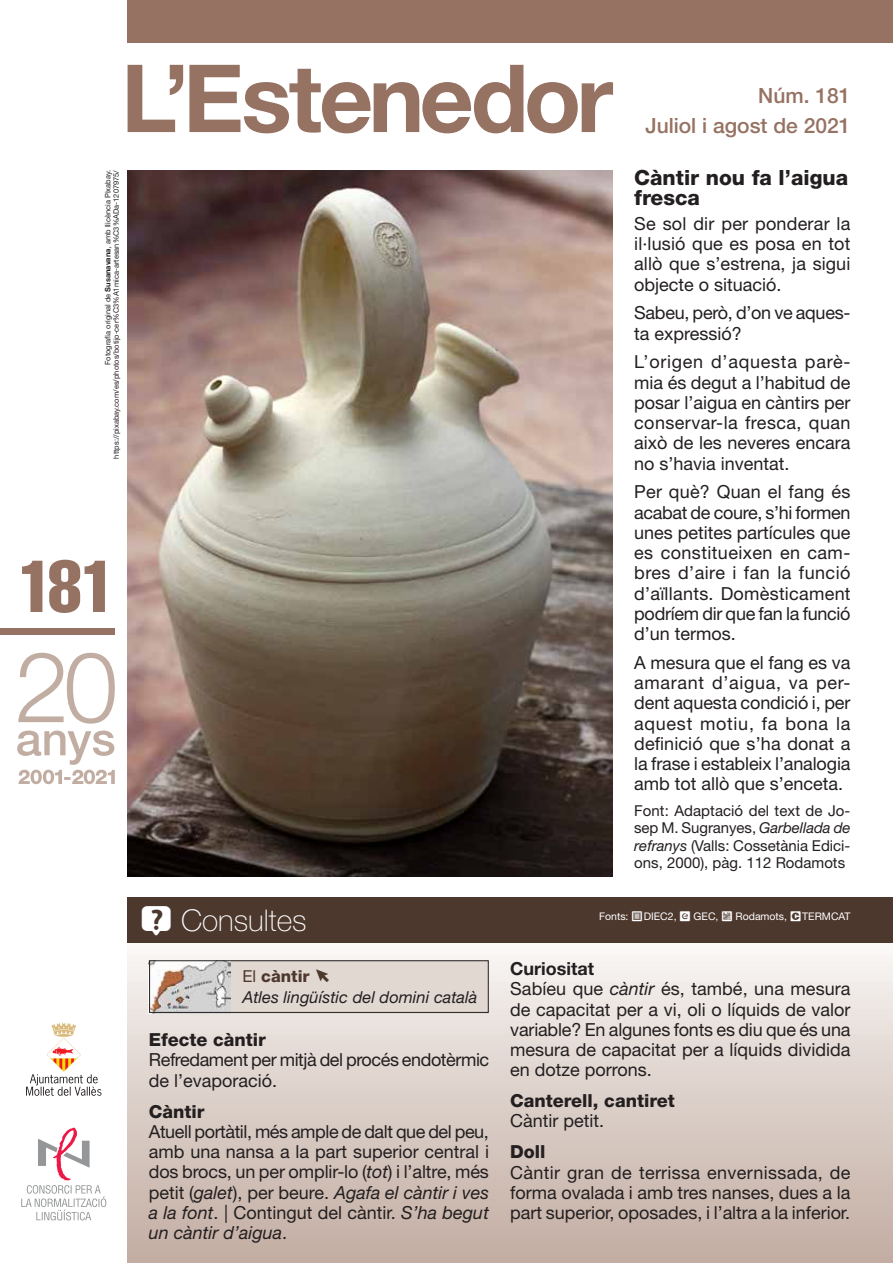
<style>
.page{position:relative;width:893px;height:1263px;background:#fff}
.page>*{position:absolute;margin:0;border:0;box-sizing:border-box;transform-origin:0 0}
.t1{font:72px "Helvetica LT Std Comp";color:#967263}
.t2{font:100 30px "Helvetica Neue LT Std";color:#fff}
.t3{font:500 21px/30px "Helvetica Neue LT Std";color:#967263;text-align:right}
.t4{font:800 21px/20.2px "Helvetica Neue LT Std";color:#231f20}
.t5{font:18px/20.2px "Helvetica Neue LT Std";color:#231f20;text-align:justify}
.t6{font:18px/20.2px "Helvetica Neue LT Std";letter-spacing:-.025em;color:#231f20}
.t7{font:800 18px "Helvetica Neue LT Std";color:#231f20}
.t8{font:italic 16.5px/20.2px "Helvetica Neue LT Std";color:#231f20}
.t9{font:15px/17.2px "Helvetica Neue LT Std";color:#231f20;text-align:justify}
.t10{font:10.5px "Helvetica Neue LT Std";color:#fff}
.t11{font:7.5px/8.2px "Helvetica Neue LT Std";color:#231f20;text-align:right}
.s1{font-weight:700}
.s2{font-style:italic}
.s3{font-family:"Estenedor";font-weight:400}
.s4{font-family:"Estenedor"}
.s5{font-style:normal;color:#4d382e}
.s6{font-weight:800;font-style:normal;color:#4d382e}
.s7{font-family:"Estenedor";font-style:normal;color:#4d382e}
</style>
<div class="page">
<div style="left:128px;top:0;width:765px;height:43px;background:#967263"></div>
<svg style="left:21px;top:1127px;width:85px;height:93px"></svg>
<svg style="left:26px;top:1023px;width:75px;height:73px"></svg>
<svg style="left:128px;top:65px;width:485px;height:68px"></svg>
<div style="left:0;top:628px;width:115px;height:7px;background:#967263"></div>
<div style="left:128px;top:927px;width:765px;height:336px;background:linear-gradient(to bottom,#fbf9f8,#c1aba0)"></div>
<svg style="left:18px;top:653px;width:97px;height:71px"></svg>
<svg style="left:17px;top:730px;width:98px;height:54px"></svg>
<div style="left:128px;top:897px;width:765px;height:46px;background:#4d382e"></div>
<img style="left:128px;top:170px;width:485px;height:707px">
<div style="left:231px;top:960px;width:258px;height:53px;background:#e2d8d2"></div>
<img style="left:151px;top:962px;width:80px;height:49px">
<div style="left:149px;top:960px;width:340px;height:53px;border:1px solid #231f20"></div>
<p class="t11" style="left:104px;top:458px;width:290px;rotate:-90deg">Fotografia original de <span class="s1">Susanavana</span><span class="s2">,</span> amb llicència Pixabay. https://pixabay.com/es/photos/botijo-cer%C3%A1mica-artesan%C3%ADa-1207975/</p>
<h1 class="t1" style="left:19px;top:541px;width:97px">181</h1>
<p class="t3" style="left:645px;top:80px;width:207px">Núm. 181<br>Juliol i agost de 2021</p>
<p class="t4" style="left:634px;top:167px;width:215px">Càntir nou fa l’aigua fresca</p>
<p class="t5" style="left:634px;top:213px;width:218px">Se sol dir per ponderar la il·lusió que es posa en tot allò que s’estrena, ja sigui objecte o situació.</p>
<p class="t5" style="left:634px;top:303px;width:218px">Sabeu, però, d’on ve aques&shy;ta expressió?</p>
<p class="t5" style="left:634px;top:352px;width:218px">L’origen d’aquesta parè&shy;mia és degut a l’habitud de posar l’aigua en càntirs per conservar-la fresca, quan això de les neveres encara no s’havia inventat.</p>
<p class="t5" style="left:634px;top:482px;width:218px">Per què? Quan el fang és acabat de coure, s’hi formen unes petites partícules que es constitueixen en cam&shy;bres d’aire i fan la funció d’aïllants. Domèsticament podríem dir que fan la funció d’un termos.</p>
<p class="t5" style="left:634px;top:652px;width:218px">A mesura que el fang es va amarant d’aigua, va per&shy;dent aquesta condició i, per aquest motiu, fa bona la definició que s’ha donat a la frase i estableix l’analogia amb tot allò que s’enceta.</p>
<p class="t9" style="left:634px;top:802px;width:218px">Font: Adaptació del text de Jo&shy;sep M. Sugranyes, <span class="s2">Garbellada de refranys</span> (Valls: Cossetània Edici&shy;ons, 2000), pàg. 112 Rodamots</p>
<h2 class="t2" style="left:140px;top:903px;width:168px"><span class="s3">o</span> Consultes</h2>
<p class="t10" style="left:599px;top:910px;width:253px">Fonts: <span class="s4">J</span> DIEC2, <span class="s4">K</span> GEC, <span class="s4">C</span> Rodamots, <span class="s4">U</span> TERMCAT</p>
<p class="t8" style="left:242px;top:966px;width:237px"><span class="s5">El</span> <span class="s6">càntir</span> <span class="s7">a<br></span>Atles lingüístic del domini català</p>
<p class="t7" style="left:149px;top:1029px;width:119px">Efecte càntir</p>
<p class="t6" style="left:149px;top:1050px;width:342px">Refredament per mitjà del procés endotèrmic de l’evaporació.</p>
<p class="t7" style="left:149px;top:1100px;width:57px">Càntir</p>
<p class="t5" style="left:149px;top:1121px;width:342px">Atuell portàtil, més ample de dalt que del peu, amb una nansa a la part superior central i dos brocs, un per omplir-lo (<span class="s2">tot</span>) i l’altre, més petit (<span class="s2">galet</span>), per beure. <span class="s2">Agafa el càntir i ves a la font</span>. | Contingut del càntir. <span class="s2">S’ha begut un càntir d’aigua</span>.</p>
<p class="t5" style="left:510px;top:958px;width:342px;text-align:left"><span class="s1">Curiositat<br></span>Sabíeu que <span class="s2">càntir</span> és, també, una mesura de capacitat per a vi, oli o líquids de valor variable? En algunes fonts es diu que és una mesura de capacitat per a líquids dividida en dotze porrons.</p>
<p class="t7" style="left:510px;top:1090px;width:166px">Canterell, cantiret</p>
<p class="t5" style="left:510px;top:1110px;width:96px">Càntir petit.</p>
<p class="t7" style="left:510px;top:1141px;width:37px">Doll</p>
<p class="t5" style="left:510px;top:1162px;width:342px">Càntir gran de terrissa envernissada, de forma ovalada i amb tres nanses, dues a la part superior, oposades, i l’altra a la inferior.</p>
</div>
